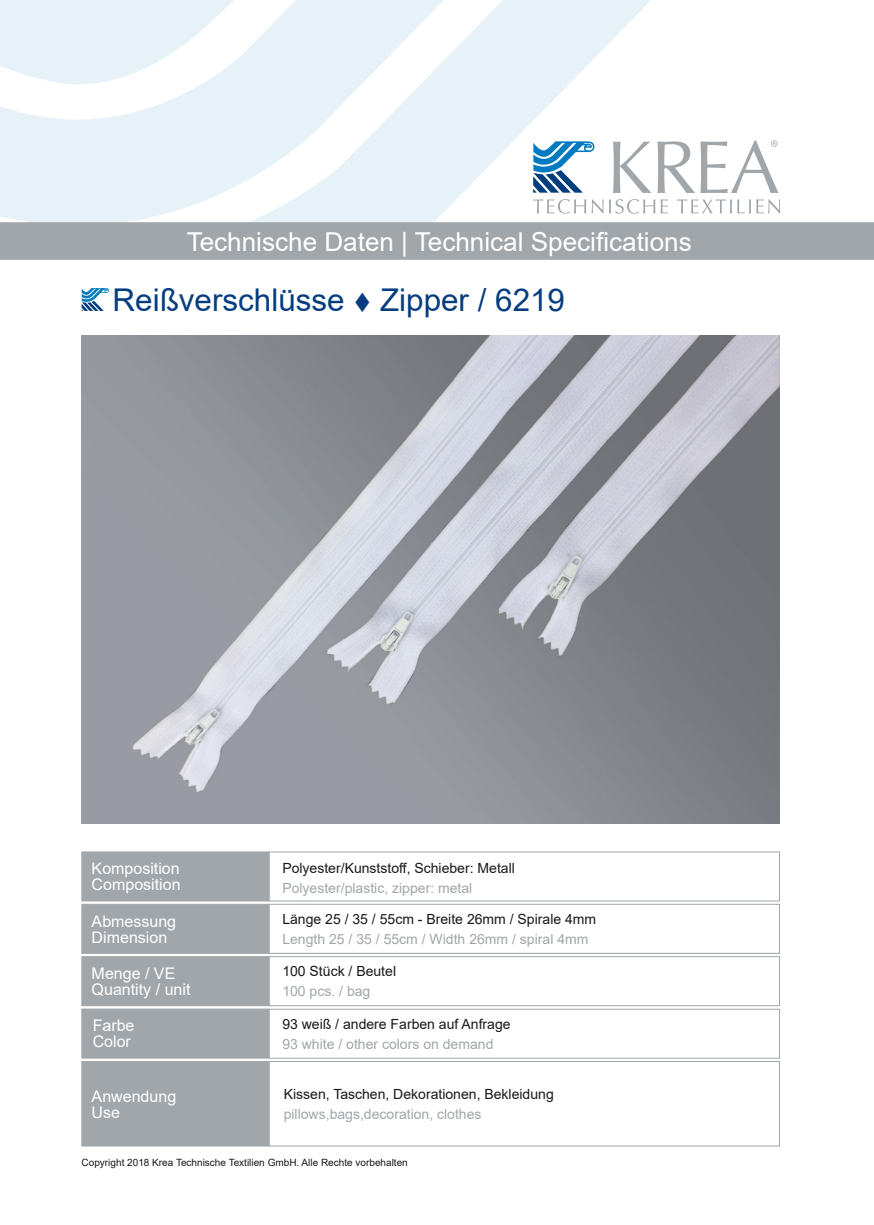
<style>
.page{position:relative;width:874px;height:1225px;background:#fff}
.page>*{position:absolute;margin:0;border:0;box-sizing:border-box;transform-origin:0 0}
.t1{font:31.4px "Arial";color:#063d80}
.t2{font:26px "Arial";color:#fff}
.t3{font:16px "Arial";color:#fff}
.t4{font:14px "Arial";color:#1a171c}
.t5{font:14px "Arial";color:#a1a6aa}
.t6{font:10px "Arial";color:#1a171c}
</style>
<div class="page">
<svg style="left:0;top:0;width:626px;height:222px;fill:#e6f2f8"></svg>
<svg style="left:0;top:0;width:423px;height:84px"></svg>
<div style="left:0;top:222px;width:873px;height:38px;background:#a1a6aa"></div>
<svg style="left:82px;top:288px;width:27px;height:23px"></svg>
<svg style="left:612px;top:141px;width:39px;height:52px"></svg>
<svg style="left:533px;top:141px;width:61px;height:52px"></svg>
<svg style="left:657px;top:140px;width:121px;height:53px"></svg>
<svg style="left:533px;top:199px;width:134px;height:15px"></svg>
<svg style="left:677px;top:199px;width:73px;height:14px"></svg>
<svg style="left:756px;top:199px;width:23px;height:15px"></svg>
<div style="left:269px;top:956px;width:510px;height:50px;background:#fff;border:1px solid #a1a6aa"></div>
<div style="left:269px;top:904px;width:510px;height:49px;background:#fff;border:1px solid #a1a6aa"></div>
<div style="left:269px;top:851px;width:510px;height:50px;background:#fff;border:1px solid #a1a6aa"></div>
<div style="left:269px;top:1061px;width:510px;height:85px;background:#fff;border:1px solid #a1a6aa"></div>
<div style="left:269px;top:1009px;width:510px;height:49px;background:#fff;border:1px solid #a1a6aa"></div>
<div style="left:82px;top:956px;width:187px;height:50px;background:#a1a6aa;border:1px solid #a1a6aa"></div>
<div style="left:82px;top:904px;width:187px;height:49px;background:#a1a6aa"></div>
<div style="left:82px;top:851px;width:187px;height:50px;background:#a1a6aa;border:1px solid #a1a6aa"></div>
<div style="left:82px;top:1061px;width:187px;height:85px;background:#a1a6aa"></div>
<div style="left:82px;top:1008px;width:187px;height:50px;background:#a1a6aa;border:1px solid #a1a6aa"></div>
<img style="left:82px;top:335px;width:696px;height:488px">
<p class="t2" style="left:186px;top:223px;width:506px">Technische Daten | Technical Specifications</p>
<p class="t1" style="left:113px;top:278px;width:453px">Reißverschlüsse ▼ Zipper / 6219</p>
<p class="t3" style="left:92px;top:857px;width:90px">Komposition</p>
<p class="t3" style="left:92px;top:873px;width:90px">Composition</p>
<p class="t3" style="left:92px;top:910px;width:86px">Abmessung</p>
<p class="t3" style="left:92px;top:926px;width:77px">Dimension</p>
<p class="t3" style="left:92px;top:962px;width:85px">Menge / VE</p>
<p class="t3" style="left:92px;top:978px;width:100px">Quantity / unit</p>
<p class="t3" style="left:93px;top:1014px;width:43px">Farbe</p>
<p class="t3" style="left:93px;top:1030px;width:40px">Color</p>
<p class="t3" style="left:92px;top:1085px;width:86px">Anwendung</p>
<p class="t3" style="left:92px;top:1101px;width:30px">Use</p>
<p class="t4" style="left:282px;top:858px;width:234px">Polyester/Kunststoff, Schieber: Metall</p>
<p class="t5" style="left:282px;top:878px;width:191px">Polyester/plastic, zipper: metal</p>
<p class="t4" style="left:282px;top:909px;width:315px">Länge 25 / 35 / 55cm - Breite 26mm / Spirale 4mm</p>
<p class="t5" style="left:282px;top:929px;width:307px">Length 25 / 35 / 55cm / Width 26mm / spiral 4mm</p>
<p class="t4" style="left:282px;top:961px;width:115px">100 Stück / Beutel</p>
<p class="t5" style="left:282px;top:981px;width:89px">100 pcs. / bag</p>
<p class="t4" style="left:282px;top:1014px;width:230px">93 weiß / andere Farben auf Anfrage</p>
<p class="t5" style="left:282px;top:1034px;width:212px">93 white / other colors on demand</p>
<p class="t4" style="left:283px;top:1084px;width:271px">Kissen, Taschen, Dekorationen, Bekleidung</p>
<p class="t5" style="left:283px;top:1104px;width:199px">pillows,bags,decoration, clothes</p>
<p class="t6" style="left:82px;top:1155px;width:327px">Copyright 2018 Krea Technische Textilien GmbH. Alle Rechte vorbehalten</p>
</div>
